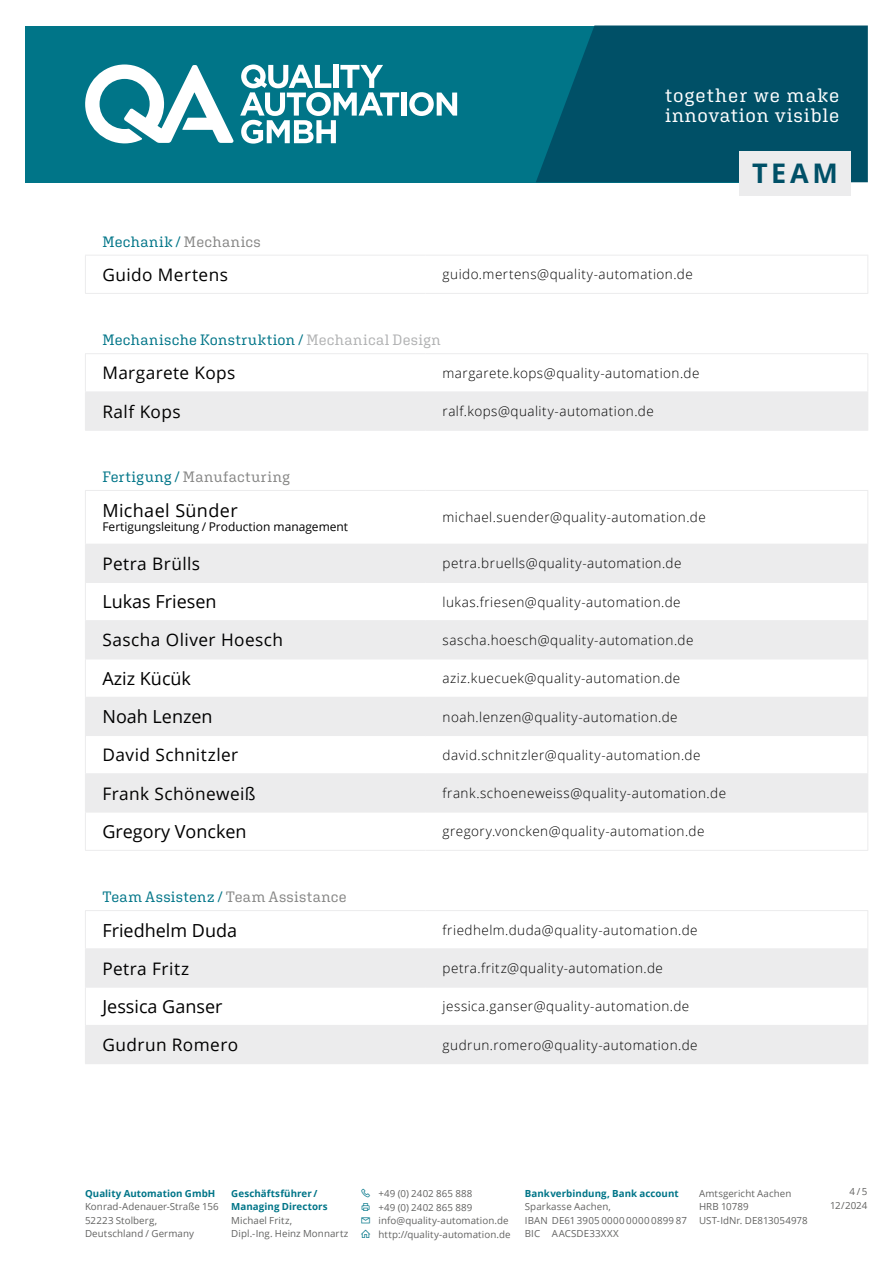
<style>
.page{position:relative;width:893px;height:1263px;background:#fff}
.page>*{position:absolute;margin:0;border:0;box-sizing:border-box;transform-origin:0 0}
.t1{font:700 27px "Open Sans";color:#005067}
.t2{font:19.35px/19.8px "Aglet Slab";letter-spacing:.04em;color:#fff}
.t3{font:18px "Open Sans";color:#000}
.t4{font:18px "Open Sans";letter-spacing:.02em;color:#000}
.t5{font:17.25px "Open Sans";letter-spacing:.025em;color:#000}
.t6{font:15px "Aglet Slab";letter-spacing:.02em;color:#007588}
.t7{font:15px "Aglet Slab";letter-spacing:.035em;color:#878786}
.t8{font:300 13.5px "Open Sans";letter-spacing:.035em;color:#000}
.t9{font:12px "Open Sans";color:#000}
.t10{font:9.75px/13.5px "Open Sans";letter-spacing:.01em;color:#636362}
.t11{font:700 9.75px/13.5px "Open Sans";letter-spacing:.005em;color:#007588}
.s1{color:#878786}
.s2{color:#b1b2b3}
.s3{color:#007588}
</style>
<div class="page">
<div style="left:26px;top:26px;width:823px;height:156px;background:#007588"></div>
<svg style="left:536px;top:26px;width:332px;height:156px;background:#00536a"></svg>
<div style="left:401px;top:93px;width:5px;height:23px;background:#fff"></div>
<svg style="left:409px;top:92px;width:48px;height:24px"></svg>
<svg style="left:240px;top:65px;width:159px;height:79px"></svg>
<svg style="left:85px;top:65px;width:149px;height:79px"></svg>
<div style="left:739px;top:151px;width:111px;height:45px;background:#ececed"></div>
<hr style="left:85px;top:255px;width:1px;height:38px;background:#ececed">
<hr style="left:867px;top:255px;width:1px;height:38px;background:#ececed">
<hr style="left:85px;top:293px;width:341px;height:1px;background:#ececed">
<hr style="left:426px;top:293px;width:442px;height:1px;background:#ececed">
<hr style="left:85px;top:255px;width:341px;height:1px;background:#ececed">
<hr style="left:426px;top:255px;width:442px;height:1px;background:#ececed">
<div style="left:86px;top:391px;width:781px;height:39px;background:#ececed"></div>
<hr style="left:85px;top:354px;width:1px;height:38px;background:#ececed">
<hr style="left:867px;top:354px;width:1px;height:38px;background:#ececed">
<hr style="left:85px;top:392px;width:1px;height:38px;background:#ececed">
<hr style="left:867px;top:392px;width:1px;height:38px;background:#ececed">
<hr style="left:85px;top:392px;width:341px;height:1px;background:#ececed">
<hr style="left:426px;top:392px;width:442px;height:1px;background:#ececed">
<hr style="left:85px;top:430px;width:341px;height:1px;background:#ececed">
<hr style="left:426px;top:430px;width:442px;height:1px;background:#ececed">
<hr style="left:85px;top:353px;width:341px;height:1px;background:#ececed">
<hr style="left:426px;top:353px;width:442px;height:1px;background:#ececed">
<svg style="left:86px;top:545px;width:781px;height:267px;fill:#ececed"></svg>
<hr style="left:85px;top:491px;width:1px;height:53px;background:#ececed">
<hr style="left:867px;top:491px;width:1px;height:53px;background:#ececed">
<hr style="left:85px;top:544px;width:1px;height:38px;background:#ececed">
<hr style="left:867px;top:544px;width:1px;height:38px;background:#ececed">
<hr style="left:85px;top:583px;width:1px;height:37px;background:#ececed">
<hr style="left:867px;top:583px;width:1px;height:37px;background:#ececed">
<hr style="left:85px;top:621px;width:1px;height:38px;background:#ececed">
<hr style="left:867px;top:621px;width:1px;height:38px;background:#ececed">
<hr style="left:85px;top:659px;width:1px;height:38px;background:#ececed">
<hr style="left:867px;top:659px;width:1px;height:38px;background:#ececed">
<hr style="left:85px;top:698px;width:1px;height:37px;background:#ececed">
<hr style="left:867px;top:698px;width:1px;height:37px;background:#ececed">
<hr style="left:85px;top:736px;width:1px;height:37px;background:#ececed">
<hr style="left:867px;top:736px;width:1px;height:37px;background:#ececed">
<hr style="left:85px;top:774px;width:1px;height:38px;background:#ececed">
<hr style="left:867px;top:774px;width:1px;height:38px;background:#ececed">
<hr style="left:85px;top:812px;width:1px;height:38px;background:#ececed">
<hr style="left:867px;top:812px;width:1px;height:38px;background:#ececed">
<hr style="left:85px;top:490px;width:341px;height:1px;background:#ececed">
<hr style="left:426px;top:490px;width:442px;height:1px;background:#ececed">
<hr style="left:85px;top:582px;width:341px;height:1px;background:#ececed">
<hr style="left:426px;top:582px;width:442px;height:1px;background:#ececed">
<hr style="left:85px;top:620px;width:341px;height:1px;background:#ececed">
<hr style="left:426px;top:620px;width:442px;height:1px;background:#ececed">
<hr style="left:85px;top:735px;width:341px;height:1px;background:#ececed">
<hr style="left:426px;top:735px;width:442px;height:1px;background:#ececed">
<hr style="left:85px;top:773px;width:341px;height:1px;background:#ececed">
<hr style="left:426px;top:773px;width:442px;height:1px;background:#ececed">
<hr style="left:85px;top:812px;width:341px;height:1px;background:#ececed">
<hr style="left:426px;top:812px;width:442px;height:1px;background:#ececed">
<hr style="left:85px;top:850px;width:341px;height:1px;background:#ececed">
<hr style="left:426px;top:850px;width:442px;height:1px;background:#ececed">
<hr style="left:85px;top:544px;width:341px;height:1px;background:#ececed">
<hr style="left:426px;top:544px;width:442px;height:1px;background:#ececed">
<hr style="left:85px;top:659px;width:341px;height:1px;background:#ececed">
<hr style="left:426px;top:659px;width:442px;height:1px;background:#ececed">
<hr style="left:85px;top:697px;width:341px;height:1px;background:#ececed">
<hr style="left:426px;top:697px;width:442px;height:1px;background:#ececed">
<svg style="left:86px;top:949px;width:781px;height:114px;fill:#ececed"></svg>
<hr style="left:85px;top:911px;width:1px;height:37px;background:#ececed">
<hr style="left:867px;top:911px;width:1px;height:37px;background:#ececed">
<hr style="left:85px;top:949px;width:1px;height:38px;background:#ececed">
<hr style="left:867px;top:949px;width:1px;height:38px;background:#ececed">
<hr style="left:85px;top:987px;width:1px;height:38px;background:#ececed">
<hr style="left:867px;top:987px;width:1px;height:38px;background:#ececed">
<hr style="left:85px;top:1026px;width:1px;height:37px;background:#ececed">
<hr style="left:867px;top:1026px;width:1px;height:37px;background:#ececed">
<hr style="left:85px;top:987px;width:341px;height:1px;background:#ececed">
<hr style="left:426px;top:987px;width:442px;height:1px;background:#ececed">
<hr style="left:85px;top:1025px;width:341px;height:1px;background:#ececed">
<hr style="left:426px;top:1025px;width:442px;height:1px;background:#ececed">
<hr style="left:85px;top:1063px;width:341px;height:1px;background:#ececed">
<hr style="left:426px;top:1063px;width:442px;height:1px;background:#ececed">
<hr style="left:85px;top:910px;width:341px;height:1px;background:#ececed">
<hr style="left:426px;top:910px;width:442px;height:1px;background:#ececed">
<hr style="left:85px;top:948px;width:341px;height:1px;background:#ececed">
<hr style="left:426px;top:948px;width:442px;height:1px;background:#ececed">
<h2 class="t2" style="left:665px;top:85px;width:176px">together we make innovation visible</h2>
<p class="t6" style="left:102px;top:232px;width:160px">Mechanik / <span class="s1">Mechanics</span></p>
<p class="t5" style="left:102px;top:263px;width:127px">Guido Mertens</p>
<p class="t8" style="left:443px;top:265px;width:252px">guido.mertens@quality-automation.de</p>
<p class="t6" style="left:102px;top:331px;width:340px">Mechanische Konstruktion / <span class="s2">Mechanical Design</span></p>
<p class="t5" style="left:102px;top:361px;width:135px">Margarete Kops</p>
<p class="t8" style="left:443px;top:364px;width:258px">margarete.kops@quality-automation.de</p>
<p class="t5" style="left:102px;top:400px;width:80px">Ralf Kops</p>
<p class="t8" style="left:443px;top:402px;width:213px">ralf.kops@quality-automation.de</p>
<p class="t7" style="left:102px;top:468px;width:189px"><span class="s3">Fertigung /</span> Manufacturing</p>
<h3 class="t4" style="left:102px;top:498px;width:137px">Michael Sünder</h3>
<p class="t9" style="left:102px;top:519px;width:247px">Fertigungsleitung / Production management</p>
<p class="t8" style="left:443px;top:508px;width:265px">michael.suender@quality-automation.de</p>
<p class="t5" style="left:102px;top:552px;width:99px">Petra Brülls</p>
<p class="t8" style="left:443px;top:554px;width:240px">petra.bruells@quality-automation.de</p>
<h3 class="t3" style="left:102px;top:590px;width:116px">Lukas Friesen</h3>
<p class="t8" style="left:443px;top:593px;width:239px">lukas.friesen@quality-automation.de</p>
<p class="t5" style="left:102px;top:628px;width:182px">Sascha Oliver Hoesch</p>
<p class="t8" style="left:443px;top:631px;width:252px">sascha.hoesch@quality-automation.de</p>
<h3 class="t3" style="left:102px;top:666px;width:90px">Aziz Kücük</h3>
<p class="t8" style="left:443px;top:669px;width:239px">aziz.kuecuek@quality-automation.de</p>
<h3 class="t3" style="left:102px;top:704px;width:112px">Noah Lenzen</h3>
<p class="t8" style="left:443px;top:707px;width:236px">noah.lenzen@quality-automation.de</p>
<p class="t5" style="left:102px;top:743px;width:137px">David Schnitzler</p>
<p class="t8" style="left:443px;top:746px;width:259px">david.schnitzler@quality-automation.de</p>
<p class="t5" style="left:102px;top:781px;width:155px">Frank Schöneweiß</p>
<p class="t8" style="left:443px;top:784px;width:285px">frank.schoeneweiss@quality-automation.de</p>
<h3 class="t3" style="left:102px;top:819px;width:146px">Gregory Voncken</h3>
<p class="t8" style="left:443px;top:822px;width:263px">gregory.voncken@quality-automation.de</p>
<p class="t6" style="left:102px;top:888px;width:246px">Team Assistenz / <span class="s1">Team Assistance</span></p>
<h3 class="t3" style="left:102px;top:918px;width:136px">Friedhelm Duda</h3>
<p class="t8" style="left:443px;top:921px;width:256px">friedhelm.duda@quality-automation.de</p>
<p class="t5" style="left:102px;top:956px;width:88px">Petra Fritz</p>
<p class="t8" style="left:443px;top:959px;width:222px">petra.fritz@quality-automation.de</p>
<h3 class="t3" style="left:102px;top:994px;width:122px">Jessica Ganser</h3>
<p class="t8" style="left:443px;top:997px;width:248px">jessica.ganser@quality-automation.de</p>
<p class="t5" style="left:102px;top:1033px;width:137px">Gudrun Romero</p>
<p class="t8" style="left:443px;top:1035px;width:256px">gudrun.romero@quality-automation.de</p>
<h1 class="t1" style="left:752px;top:154px;width:87px">TEAM</h1>
<p class="t11" style="left:85px;top:1186px;width:132px">Quality Automation GmbH</p>
<p class="t10" style="left:85px;top:1199px;width:135px">Konrad-Adenauer-Straße 156<br>52223 Stolberg,<br>Deutschland / Germany</p>
<p class="t11" style="left:231px;top:1186px;width:98px">Geschäftsführer /<br>Managing Directors</p>
<p class="t10" style="left:231px;top:1213px;width:119px">Michael Fritz,<br>Dipl.-Ing. Heinz Monnartz</p>
<p class="t10" style="left:379px;top:1186px;width:133px">+49 (0) 2402 865 888<br>+49 (0) 2402 865 889 info@quality-automation.de http://quality-automation.de</p>
<p class="t11" style="left:525px;top:1186px;width:155px">Bankverbindung, Bank account</p>
<p class="t10" style="left:525px;top:1199px;width:164px">Sparkasse Aachen,<br>IBAN DE61 3905 0000 0000 0899 87<br>BIC AACSDE33XXX</p>
<p class="t10" style="left:699px;top:1186px;width:110px">Amtsgericht Aachen<br>HRB 10789<br>UST-IdNr. DE813054978</p>
<p class="t10" style="left:830px;top:1185px;width:39px;text-align:right">4 / 5<br>12/2024</p>
</div>
